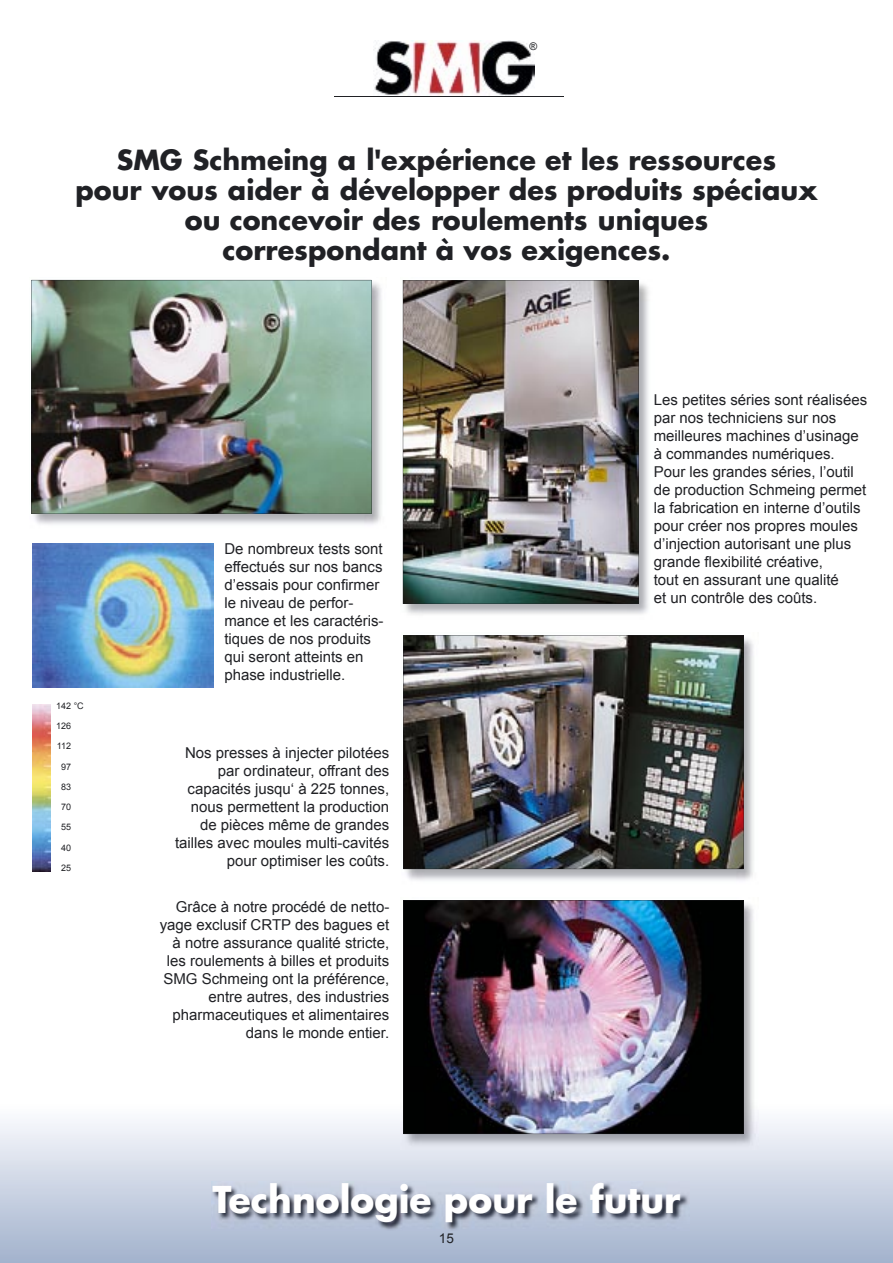
<style>
.page{position:relative;width:893px;height:1263px;background:#fff}
.page>*{position:absolute;margin:0;border:0;box-sizing:border-box;transform-origin:0 0}
.t1{font:700 36px "Futura";color:#fff}
.t2{font:700 27px/30px "Futura";color:#202125;text-align:center}
.t3{font:15px/18px "Arial";color:#202125}
.t4{font:13.5px "Arial";color:#202125}
.t5{font:10.5px "Arial";color:#202125}
.t6{font:9px "Arial";color:#202125}
</style>
<div class="page">
<svg style="left:0;top:1116px;width:893px;height:147px;background:#cad3e2"></svg>
<img style="left:402px;top:280px;width:247px;height:335px">
<img style="left:403px;top:280px;width:236px;height:324px">
<img style="left:403px;top:635px;width:351px;height:246px">
<img style="left:403px;top:635px;width:340px;height:234px">
<img style="left:401px;top:900px;width:357px;height:249px">
<img style="left:403px;top:900px;width:340px;height:234px">
<img style="left:31px;top:279px;width:351px;height:246px">
<img style="left:31px;top:280px;width:340px;height:234px">
<img style="left:33px;top:543px;width:180px;height:144px">
<img style="left:33px;top:704px;width:18px;height:167px">
<img style="left:373px;top:41px;width:162px;height:55px">
<hr style="left:334px;top:96px;width:230px;height:1px;background:#202125">
<img style="left:212px;top:1181px;width:477px;height:50px">
<p class="t5" style="left:530px;top:40px;width:9px">®</p>
<h2 class="t2" style="left:75px;top:145px;width:744px">SMG Schmeing a l'expérience et les ressources<br>pour vous aider à développer des produits spéciaux ou concevoir des roulements uniques<br>correspondant à vos exigences.</h2>
<p class="t6" style="left:56px;top:700px;width:29px">142 °C</p>
<p class="t6" style="left:56px;top:721px;width:17px">126</p>
<p class="t6" style="left:57px;top:741px;width:16px">112</p>
<p class="t6" style="left:61px;top:761px;width:12px">97</p>
<p class="t6" style="left:61px;top:781px;width:12px">83</p>
<p class="t6" style="left:61px;top:802px;width:12px">70</p>
<p class="t6" style="left:61px;top:822px;width:12px">55</p>
<p class="t6" style="left:61px;top:842px;width:12px">40</p>
<p class="t6" style="left:61px;top:862px;width:12px">25</p>
<p class="t3" style="left:224px;top:540px;width:161px">De nombreux tests sont effectués sur nos bancs d’essais pour confirmer le niveau de perfor&shy;mance et les caractéris&shy;tiques de nos produits qui seront atteints en phase industrielle.</p>
<p class="t3" style="left:175px;top:744px;width:216px;text-align:right">Nos presses à injecter pilotées par ordinateur, offrant des capacités jusqu‘ à 225 tonnes, nous permettent la production de pièces même de grandes tailles avec moules multi-cavités pour optimiser les coûts.</p>
<p class="t3" style="left:160px;top:898px;width:231px;text-align:right">Grâce à notre procédé de netto&shy;yage exclusif CRTP des bagues et à notre assurance qualité stricte, les roulements à billes et produits<br>SMG Schmeing ont la préférence, entre autres, des industries pharmaceutiques et alimentaires dans le monde entier.</p>
<p class="t3" style="left:654px;top:391px;width:215px">Les petites séries sont réalisées par nos techniciens sur nos meilleures machines d’usinage à commandes numériques.<br>Pour les grandes séries, l’outil de production Schmeing permet la fabrication en interne d’outils pour créer nos propres moules d’injection autorisant une plus grande flexibilité créative,<br>tout en assurant une qualité<br>et un contrôle des coûts.</p>
<h1 class="t1" style="left:212px;top:1175px;width:470px">Technologie pour le futur</h1>
<p class="t4" style="left:439px;top:1231px;width:17px">15</p>
</div>
